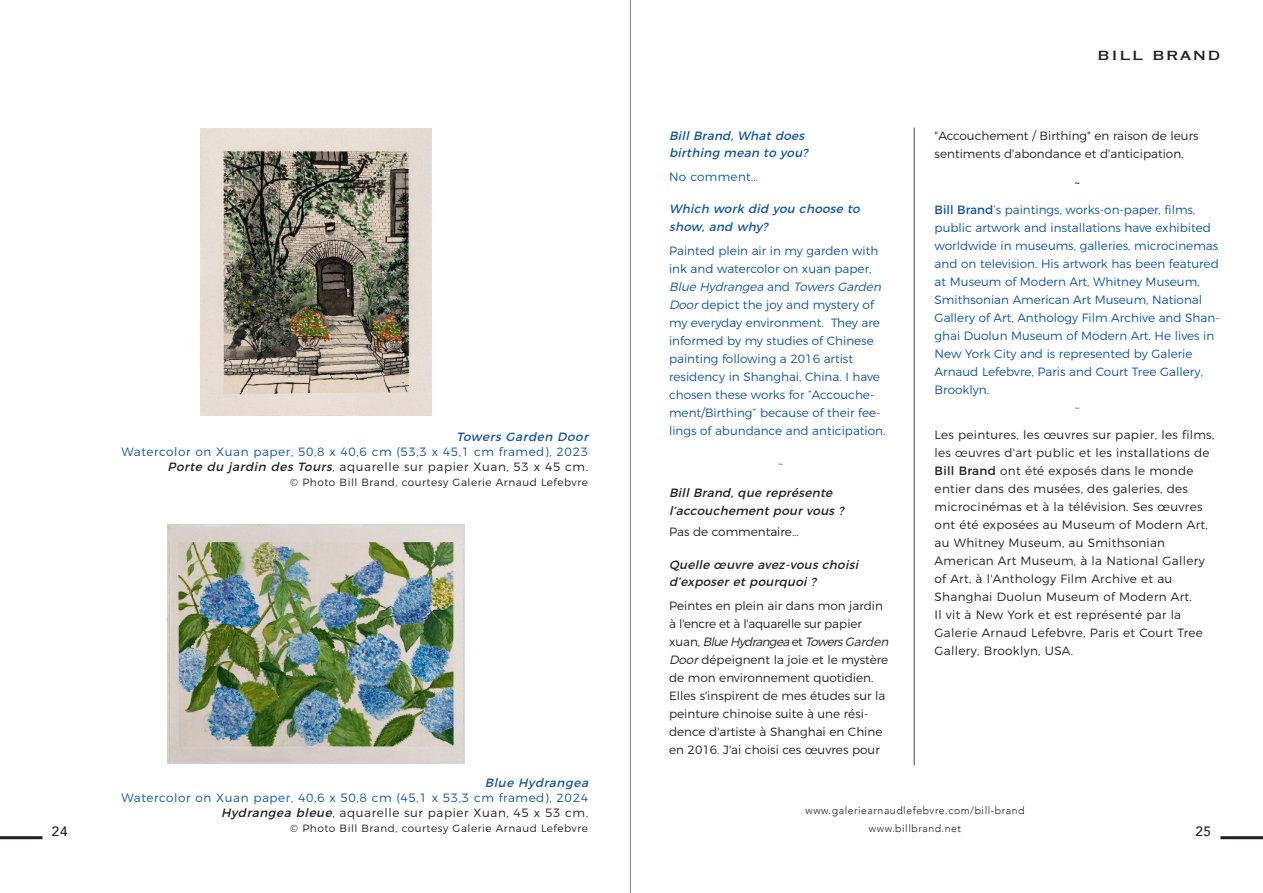
<style>
.page{position:relative;width:1263px;height:893px;background:#fff}
.page>*{position:absolute;margin:0;border:0;box-sizing:border-box;transform-origin:0 0}
.t1{font:21px "Copperplate";letter-spacing:.05em;color:#231f20}
.t2{font:500 13.5px "Avenir";color:#231f20}
.t3{font:300 12px/18px "Montserrat";color:#1055a6}
.t4{font:300 12px/18px "Montserrat";letter-spacing:.025em;color:#231f20}
.t5{font:300 12px/18px "Montserrat";color:#231f20}
.t6{font:300 12px/15px "Montserrat";letter-spacing:.05em;color:#1055a6;text-align:right}
.t7{font:italic 12px/17.5px "Montserrat";letter-spacing:.025em;color:#1055a6}
.t8{font:italic 12px/17.5px "Montserrat";color:#231f20}
.t9{font:300 12px "Montserrat";letter-spacing:.025em;color:#1055a6}
.t10{font:300 12px "Montserrat";color:#828180}
.t11{font:300 10.5px "Montserrat";letter-spacing:.05em;color:#231f20}
.t12{font:300 10.5px/18px "Avenir";letter-spacing:.05em;color:#231f20;text-align:center}
.s1{font-weight:400;font-style:italic;color:#231f20}
.s2{color:#231f20}
.s3{font-style:italic}
.s4{font-weight:400}
</style>
<div class="page">
<hr style="left:0;top:836px;width:43px;height:3px;background:#231f20">
<hr style="left:1220px;top:836px;width:43px;height:3px;background:#231f20">
<hr style="left:630px;top:0;width:1px;height:893px;background:#828180">
<hr style="left:913px;top:128px;width:2px;height:637px;background:#828180">
<img style="left:167px;top:525px;width:297px;height:239px">
<img style="left:201px;top:128px;width:231px;height:287px">
<p class="t7" style="left:456px;top:429px;width:136px">Towers Garden Door</p>
<p class="t6" style="left:122px;top:446px;width:468px">Watercolor on Xuan paper, 50,8 x 40,6 cm (53,3 x 45,1 cm framed), 2023<br><span class="s1">Porte du jardin des Tours</span><span class="s2">, aquarelle sur papier Xuan, 53 x 45 cm.</span></p>
<p class="t11" style="left:290px;top:479px;width:299px">© Photo Bill Brand, courtesy Galerie Arnaud Lefebvre</p>
<p class="t7" style="left:669px;top:128px;width:143px">Bill Brand, What does birthing mean to you?</p>
<p class="t9" style="left:669px;top:172px;width:90px">No comment…</p>
<p class="t7" style="left:669px;top:201px;width:195px">Which work did you choose to show, and why?</p>
<p class="t3" style="left:669px;top:243px;width:218px">Painted plein air in my garden with ink and watercolor on xuan paper, <span class="s3">Blue Hydrangea</span> a n d <span class="s3">Towers Garden Door</span>depict the joy and mystery of my everyday environment. They are informed by my studies of Chinese painting following a 2016 artist residency in Shanghai, China. I have chosen these works for “Accouche&shy;ment/Birthing” because of their fee&shy;lings of abundance and anticipation.</p>
<p class="t10" style="left:778px;top:459px;width:7px">~</p>
<p class="t8" style="left:669px;top:485px;width:179px">Bill Brand, que représente l’accouchement pour vous ?</p>
<p class="t5" style="left:669px;top:524px;width:131px">Pas de commentaire…</p>
<p class="t8" style="left:669px;top:556px;width:193px">Quelle œuvre avez-vous choisi d’exposer et pourquoi ?</p>
<p class="t5" style="left:669px;top:598px;width:223px">Peintes en plein air dans mon jardin à l'encre et à l'aquarelle sur papier<br>x u a n , <span class="s3">Blue Hydrangea</span> et <span class="s3">Towers Garden Door</span>dépeignent la joie et le mystère de mon environnement quotidien.<br>Elles s'inspirent de mes études sur la peinture chinoise suite à une rési&shy;dence d'artiste à Shanghai en Chine en 2016. J'ai choisi ces œuvres pour</p>
<h1 class="t1" style="left:1097px;top:44px;width:125px">bill brand</h1>
<p class="t5" style="left:935px;top:128px;width:265px">"Accouchement / Birthing" en raison de leurs sentiments d'abondance et d'anticipation.</p>
<p class="t4" style="left:1074px;top:175px;width:7px">~</p>
<p class="t3" style="left:935px;top:202px;width:287px"><span class="s4">Bill Brand</span>’s paintings, works-on-paper, films, public artwork and installations have exhibited worldwide in museums, galleries, microcinemas and on television. His artwork has been featured at Museum of Modern Art, Whitney Museum, Smithsonian American Art Museum, National Gallery of Art, Anthology Film Archive and Shan&shy;ghai Duolun Museum of Modern Art. He lives in New York City and is represented by Galerie Arnaud Lefebvre, Paris and Court Tree Gallery, Brooklyn.</p>
<p class="t10" style="left:1074px;top:403px;width:7px">~</p>
<p class="t4" style="left:935px;top:427px;width:281px">Les peintures, les œuvres sur papier, les films, les œuvres d'art public et les installations de <span class="s4">Bill Brand</span> ont été exposés dans le monde entier dans des musées, des galeries, des microcinémas et à la télévision. Ses œuvres ont été exposées au Museum of Modern Art, au Whitney Museum, au Smithsonian American Art Museum, à la National Gallery of Art, à l'Anthology Film Archive et au Shanghai Duolun Museum of Modern Art.<br>Il vit à New York et est représenté par la Galerie Arnaud Lefebvre, Paris et Court Tree Gallery, Brooklyn, USA.</p>
<p class="t7" style="left:485px;top:775px;width:107px">Blue Hydrangea</p>
<p class="t6" style="left:122px;top:791px;width:468px">Watercolor on Xuan paper, 40,6 x 50,8 cm (45,1 x 53,3 cm framed), 2024<br><span class="s1">Hydrangea bleue</span><span class="s2">, aquarelle sur papier Xuan, 45 x 53 cm.</span></p>
<p class="t11" style="left:290px;top:824px;width:299px">© Photo Bill Brand, courtesy Galerie Arnaud Lefebvre</p>
<p class="t12" style="left:805px;top:802px;width:221px">www.galeriearnaudlefebvre.com/bill-brand www.billbrand.net</p>
<p class="t2" style="left:52px;top:822px;width:17px">24</p>
<p class="t2" style="left:1195px;top:822px;width:17px">25</p>
</div>
